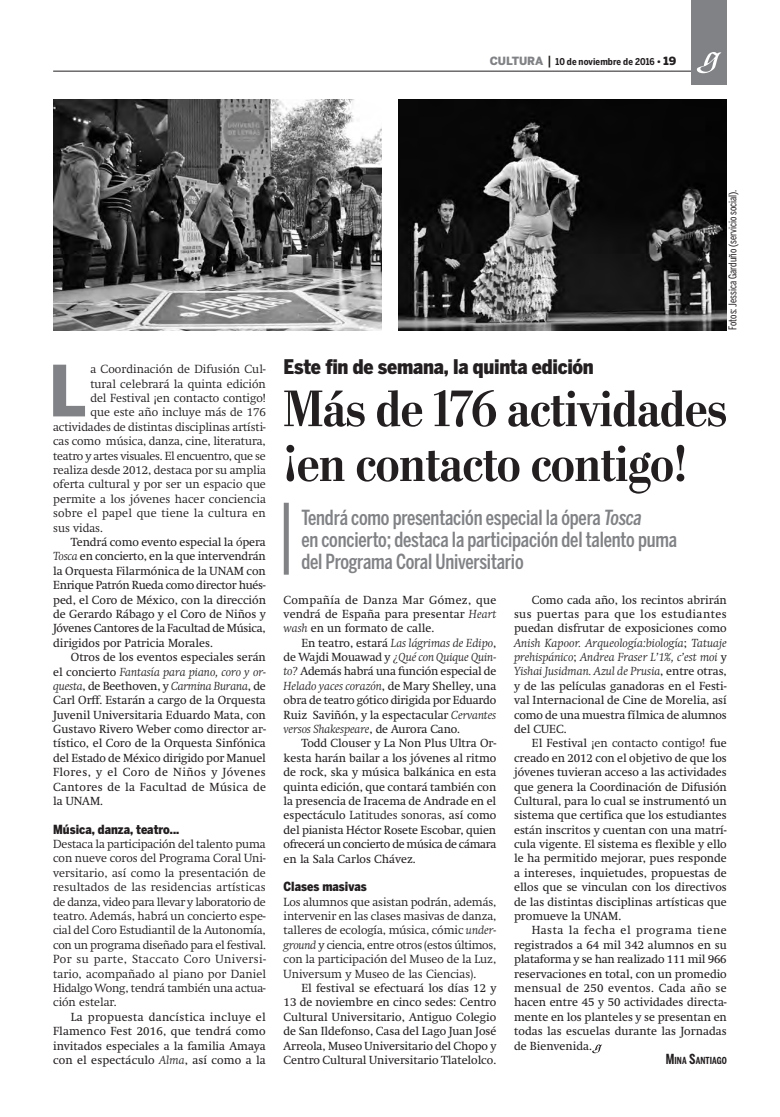
<style>
.page{position:relative;width:780px;height:1117px;background:#fff}
.page>*{position:absolute;margin:0;border:0;box-sizing:border-box;transform-origin:0 0}
._3_0_Tex_Cap_4_GRIS{font:900 69.88px "Benton Sans Cond";color:#808285}
._1_0_Cabeza_Principa{font:700 51.25px/54.9px "Stilson";color:#231f20}
._2_0_Sumario{font:500 20.62px/21.9px "Benton Sans Comp";letter-spacing:-.01em;color:#808285}
._0_0_Balazo{font:900 20px "Benton Sans Cond";letter-spacing:-.015em;color:#231f20}
._3_0_Descanso{font:900 12.5px "Benton Sans Cond";color:#231f20}
._3_0_Texto{font:11.62px/14.4px "Swift";color:#231f20;text-align:justify}
._3_0_Tex_s_sangria{font:300 11.62px/14.4px "Swift";color:#231f20;text-align:justify}
._3_0_Tex_Cap_4_GRIS-2{font:300 11.62px "Swift";color:#231f20}
._3_0_Tex_Cap_4_GRIS-3{font:300 11.62px "Swift";letter-spacing:-.025em;color:#231f20}
._3_0_Tex_Cap_4_GRIS-4{font:300 11.62px "Swift";letter-spacing:.02em;color:#231f20}
._4_0_Crédito_de_foto{font:10.62px "Benton Sans Comp";color:#231f20}
._4_0_Crédito_nota_in{font:700 9.62px "Benton Sans Comp";letter-spacing:.01em;color:#231f20}
._9_0_Folio_Fecha{font:700 9.38px "Benton Sans Cond";letter-spacing:.01em;color:#231f20}
.s1{font-family:"Benton Sans";font-weight:900;font-size:11.25px;color:#808285}
.s2{font-weight:500;font-size:12.5px}
.s3{font-family:"Benton Sans";font-weight:900}
.s4{font-family:"Benton Sans";font-weight:900;font-size:11.25px}
.s5{font-weight:300}
.s6{font-weight:300;font-style:italic}
.s7{font-style:italic}
.s8{font-size:13.75px}
</style>
<div class="page">
<hr style="left:53px;top:71px;width:673px;height:1px;background:#231f20">
<div style="left:691px;top:0;width:35px;height:85px;background:#808285"></div>
<svg style="left:696px;top:52px;width:26px;height:21px"></svg>
<div style="left:284px;top:502px;width:5px;height:72px;background:#808285"></div>
<img style="left:53px;top:100px;width:328px;height:230px">
<img style="left:399px;top:100px;width:327px;height:230px">
<svg style="left:592px;top:1044px;width:10px;height:8px"></svg>
<p class="_9_0_Folio_Fecha" style="left:489px;top:56px;width:188px"><span class="s1">CULTURA</span> <span class="s2">|</span> 10 de noviembre de 2016 <span class="s3">•</span> <span class="s4">19</span></p>
<p class="_3_0_Tex_Cap_4_GRIS" style="left:49px;top:349px;width:38px">L</p>
<p class="_3_0_Tex_Cap_4_GRIS-2" style="left:90px;top:362px;width:177px">a Coordinación de Difusión Cul-</p>
<p class="_3_0_Tex_Cap_4_GRIS-2" style="left:90px;top:377px;width:177px">tural celebrará la quinta edición</p>
<p class="_3_0_Tex_Cap_4_GRIS-2" style="left:90px;top:391px;width:177px">del Festival ¡en contacto contigo!</p>
<p class="_3_0_Tex_Cap_4_GRIS-2" style="left:90px;top:405px;width:177px">que este año incluye más de 176</p>
<p class="_3_0_Tex_Cap_4_GRIS-2" style="left:53px;top:420px;width:214px">actividades de distintas disciplinas artísti-</p>
<p class="_3_0_Tex_Cap_4_GRIS-2" style="left:53px;top:434px;width:214px">cas como música, danza, cine, literatura,</p>
<p class="_3_0_Tex_Cap_4_GRIS-3" style="left:53px;top:449px;width:214px">teatro y artes visuales. El encuentro, que se</p>
<p class="_3_0_Tex_Cap_4_GRIS-2" style="left:53px;top:463px;width:214px">realiza desde 2012, destaca por su amplia</p>
<p class="_3_0_Tex_Cap_4_GRIS-2" style="left:53px;top:477px;width:214px">oferta cultural y por ser un espacio que</p>
<p class="_3_0_Tex_Cap_4_GRIS-2" style="left:53px;top:492px;width:214px">permite a los jóvenes hacer conciencia</p>
<p class="_3_0_Tex_Cap_4_GRIS-4" style="left:53px;top:506px;width:214px">sobre el papel que tiene la cultura en</p>
<p class="_3_0_Tex_Cap_4_GRIS-2" style="left:53px;top:520px;width:51px">sus vidas.</p>
<p class="_3_0_Texto" style="left:53px;top:534px;width:214px;text-indent:18px">Tendrá como evento especial la <span class="s5">ó</span>pera <span class="s6">Tosca</span> en concierto, en la que intervendrán la Orquesta Filarmónica de la UNAM con Enrique Patrón Rueda como director hués&shy;ped, el Coro de México, con la dirección de Gerardo Rábago y el Coro de Niños y Jóvenes Cantores de la Facultad de Música, dirigidos por Patricia Morales.</p>
<p class="_3_0_Texto" style="left:53px;top:649px;width:214px;text-indent:18px">Otros de los eventos especiales serán el concierto <span class="s6">Fantasía para piano, coro y or&shy;questa</span>, de Beethoven, y <span class="s6">Carmina Burana</span>, de Carl Orff. Estarán a cargo de la Orquesta Juvenil Universitaria Eduardo Mata, con Gustavo Rivero Weber como director ar&shy;tístico, el Coro de la Orquesta Sinfónica del Estado de México dirigido por Manuel Flores, y el Coro de Niños y Jóvenes Cantores de la Facultad de Música de la UNAM.</p>
<p class="_3_0_Descanso" style="left:53px;top:821px;width:128px">Música, danza, teatro...</p>
<p class="_3_0_Tex_s_sangria" style="left:53px;top:836px;width:214px">Destaca la participación del talento puma con nueve coros del Programa Coral Uni&shy;versitario, así como la presentación de resultados de las residencias artísticas de danza, video para llevar y laboratorio de teatro. Además, habrá un concierto espe&shy;cial del Coro Estudiantil de la Autonomía, con un programa diseñado para el festival.<br>Por su parte, Staccato Coro Universi&shy;tario, acompañado al piano por Daniel Hidalgo Wong, tendrá también una actua&shy;ción estelar.</p>
<p class="_3_0_Texto" style="left:53px;top:1009px;width:214px;text-indent:18px">La propuesta dancística incluye el Flamenco Fest 2016, que tendrá como invitados especiales a la familia Amaya con el espectáculo <span class="s6">Alma</span>, así como a la</p>
<p class="_4_0_Crédito_de_foto" style="left:726px;top:330px;width:142px;rotate:-90deg">Fotos: Jessica Garduño (servicio social).</p>
<p class="_0_0_Balazo" style="left:283px;top:354px;width:312px">Este fin de semana, la quinta edición</p>
<p class="_1_0_Cabeza_Principa" style="left:283px;top:381px;width:444px">Más de 176 actividades ¡en contacto contigo!</p>
<p class="_2_0_Sumario" style="left:301px;top:506px;width:377px">Tendrá como presentación especial la ópera <span class="s7">Tosca<br></span>en concierto; destaca la participación del talento puma del Programa Coral Universitario</p>
<p class="_3_0_Texto" style="left:283px;top:592px;width:214px">Compañía de Danza Mar Gómez, que vendrá de España para presentar <span class="s6">Heart wash</span> en un formato de calle.</p>
<p class="_3_0_Texto" style="left:283px;top:635px;width:214px;text-indent:18px">En teatro, estará <span class="s6">Las lágrimas de Edipo</span>, de Wajdi Mouawad y <span class="s6">¿Qué con Quique Quin&shy;to?</span> Además habrá una función especial de <span class="s6">Helado yaces corazón</span>, de Mary Shelley, una obra de teatro gótico dirigida por Eduardo Ruiz Saviñón, y la espectacular <span class="s6">Cervantes versos Shakespeare</span>, de Aurora Cano.</p>
<p class="_3_0_Texto" style="left:283px;top:736px;width:214px;text-indent:18px">Todd Clouser y La Non Plus Ultra Or&shy;kesta harán bailar a los jóvenes al ritmo de rock, ska y música balkánica en esta quinta edición, que contará también con la presencia de Iracema de Andrade en el espectáculo <span class="s5">Latitudes sonoras</span>, así como del pianista Héctor Rosete Escobar, quien ofrecerá un concierto de música de cámara en la Sala Carlos Chávez.</p>
<p class="_3_0_Descanso" style="left:283px;top:879px;width:85px">Clases masivas</p>
<p class="_3_0_Tex_s_sangria" style="left:283px;top:894px;width:214px">Los alumnos que asistan podrán, además, intervenir en las clases masivas de danza, talleres de ecología, música, cómic <span class="s7">under&shy;ground</span> y ciencia, entre otros (estos últimos, con la participación del Museo de la Luz, Universum y Museo de las Ciencias).</p>
<p class="_3_0_Texto" style="left:283px;top:980px;width:214px;text-indent:18px">El festival se efectuará los días 12 y 13 de noviembre en cinco sedes: Centro Cultural Universitario, Antiguo Colegio de San Ildefonso, Casa del Lago Juan José Arreola, Museo Universitario del Chopo y Centro Cultural Universitario Tlatelolco.</p>
<p class="_3_0_Texto" style="left:514px;top:592px;width:214px;text-indent:18px">Como cada año, los recintos abrirán sus puertas para que los estudiantes puedan disfrutar de exposiciones como <span class="s6">Anish Kapoor. Arqueología:biología</span>; <span class="s6">Tatuaje prehispánico</span><span class="s5">;</span> <span class="s6">Andrea Fraser L’1%, c’est moi</span> y <span class="s6">Yishai Jusidman. Azul de Prusia</span>, entre otras, y de las películas ganadoras en el Festi&shy;val Internacional de Cine de Morelia, así como de una muestra fílmica de alumnos del CUEC.</p>
<p class="_3_0_Texto" style="left:514px;top:736px;width:214px;text-indent:18px">El Festival <span class="s5">¡en contacto contigo!</span> fue creado en 2012 con el objetivo de que los jóvenes tuvieran acceso a las actividades que genera la Coordinación de Difusión Cultural, para lo cual se instrumentó un sistema que certifica que los estudiantes est<span class="s5">á</span>n inscritos y cuentan con una matrí&shy;cula vigente. El sistema es flexible y ello le ha permitido mejorar, pues responde a intereses, inquietudes, propuestas de ellos que se vinculan con los directivos de las distintas disciplinas artísticas que promueve la UNAM.</p>
<p class="_3_0_Texto" style="left:514px;top:923px;width:214px;text-indent:18px">Hasta la fecha el programa tiene registrados a 64 mil 342 alumnos en su plataforma y se han realizado 111 mil 966 reservaciones en total, con un promedio mensual de 250 eventos. Cada año se hacen entre 45 y 50 actividades directa&shy;mente en los planteles y se presentan en todas las escuelas durante las Jornadas de Bienvenida.</p>
<p class="_4_0_Crédito_nota_in" style="left:665px;top:1054px;width:63px"><span class="s8">M</span>INA <span class="s8">S</span>ANTIAGO</p>
</div>
